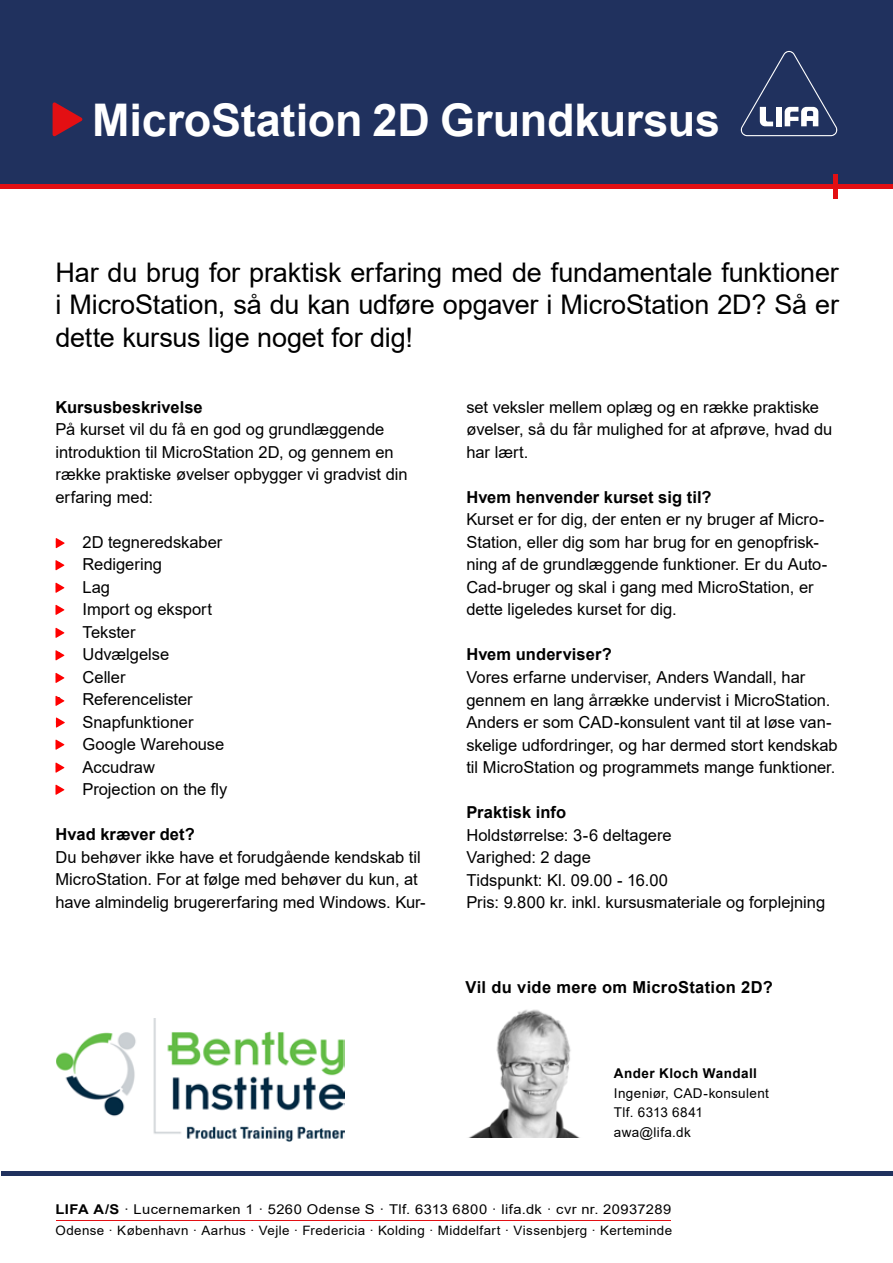
<style>
.page{position:relative;width:893px;height:1263px;background:#fff}
.page>*{position:absolute;margin:0;border:0;box-sizing:border-box;transform-origin:0 0}
.t1{font:700 45px "Arial";letter-spacing:-.005em;color:#fff}
.t2{font:27px/32.4px "Arial";letter-spacing:-.005em;color:#000;text-align:justify}
.t3{font:16.5px/22.5px "Arial";color:#000}
.t4{font:700 16.5px "Arial";letter-spacing:.005em;color:#000}
.t5{font:13.5px "Arial";letter-spacing:.025em;color:#000;scale:1.09 1}
.t6{font:13.5px/19.5px "Arial";letter-spacing:.025em;color:#000}
.t7{font:700 13.5px "Arial";letter-spacing:.035em;color:#000}
.t8{font:12.9px "Arial";letter-spacing:.03em;color:#000}
.s1{font-weight:700}
</style>
<div class="page">
<div style="left:0;top:0;width:893px;height:185px;background:#20315e"></div>
<img style="left:56px;top:1018px;width:288px;height:123px">
<div style="left:1px;top:1171px;width:892px;height:5px;background:#20315e"></div>
<hr style="left:56px;top:1220px;width:615px;height:1px;background:#e30f13">
<hr style="left:833px;top:174px;width:4px;height:25px;background:#e30f13">
<div style="left:0;top:184px;width:893px;height:5px;background:#e30f13"></div>
<svg style="left:740px;top:51px;width:97px;height:85px"></svg>
<svg style="left:53px;top:102px;width:29px;height:34px"></svg>
<svg style="left:55px;top:785px;width:9px;height:10px"></svg>
<svg style="left:55px;top:762px;width:9px;height:11px"></svg>
<svg style="left:55px;top:740px;width:9px;height:10px"></svg>
<svg style="left:56px;top:717px;width:9px;height:11px"></svg>
<svg style="left:55px;top:696px;width:9px;height:10px"></svg>
<svg style="left:55px;top:673px;width:9px;height:10px"></svg>
<svg style="left:55px;top:650px;width:9px;height:10px"></svg>
<svg style="left:55px;top:628px;width:9px;height:10px"></svg>
<svg style="left:55px;top:560px;width:9px;height:10px"></svg>
<svg style="left:56px;top:538px;width:9px;height:10px"></svg>
<svg style="left:55px;top:605px;width:9px;height:10px"></svg>
<svg style="left:55px;top:583px;width:9px;height:10px"></svg>
<img style="left:470px;top:1009px;width:109px;height:128px">
<h1 class="t1" style="left:92px;top:89px;width:629px">MicroStation 2D Grundkursus</h1>
<h2 class="t2" style="left:56px;top:256px;width:785px">Har du brug for praktisk erfaring med de fundamentale funktioner i MicroStation, så du kan udføre opgaver i MicroStation 2D? Så er dette kursus lige noget for dig!</h2>
<p class="t4" style="left:56px;top:395px;width:149px">Kursusbeskrivelse</p>
<p class="t3" style="left:56px;top:418px;width:354px">På kurset vil du få en god og grundlæggende introduktion til MicroStation 2D, og gennem en række praktiske øvelser opbygger vi gradvist din erfaring med:</p>
<p class="t3" style="left:56px;top:531px;width:168px">• 2D tegneredskaber</p>
<p class="t3" style="left:56px;top:553px;width:108px">• Redigering</p>
<p class="t3" style="left:56px;top:576px;width:56px">• Lag</p>
<p class="t3" style="left:56px;top:598px;width:158px">• Import og eksport</p>
<p class="t3" style="left:56px;top:621px;width:82px">• Tekster</p>
<p class="t3" style="left:56px;top:643px;width:115px">• Udvælgelse</p>
<p class="t3" style="left:56px;top:666px;width:72px">• Celler</p>
<p class="t3" style="left:56px;top:688px;width:139px">• Referencelister</p>
<p class="t3" style="left:56px;top:711px;width:139px">• Snapfunktioner</p>
<p class="t3" style="left:56px;top:733px;width:170px">• Google Warehouse</p>
<p class="t3" style="left:56px;top:756px;width:101px">• Accudraw</p>
<p class="t3" style="left:56px;top:778px;width:173px">• Projection on the fly</p>
<p class="t4" style="left:56px;top:823px;width:141px">Hvad kræver det?</p>
<p class="t3" style="left:56px;top:846px;width:372px">Du behøver ikke have et forudgående kendskab til<br>MicroStation. For at følge med behøver du kun, at have almindelig brugererfaring med Windows. Kur-</p>
<p class="t3" style="left:466px;top:396px;width:368px">set veksler mellem oplæg og en række praktiske øvelser, så du får mulighed for at afprøve, hvad du har lært.</p>
<p class="t4" style="left:466px;top:485px;width:247px">Hvem henvender kurset sig til?</p>
<p class="t3" style="left:466px;top:508px;width:363px">Kurset er for dig, der enten er ny bruger af Micro-Station, eller dig som har brug for en genopfrisk&shy;ning af de grundlæggende funktioner. Er du Auto-Cad-bruger og skal i gang med MicroStation, er dette ligeledes kurset for dig.</p>
<p class="t4" style="left:466px;top:643px;width:147px">Hvem underviser?</p>
<p class="t3" style="left:466px;top:666px;width:373px">Vores erfarne underviser, Anders Wandall, har gennem en lang årrække undervist i MicroStation.<br>Anders er som CAD-konsulent vant til at løse van&shy;skelige udfordringer, og har dermed stort kendskab til MicroStation og programmets mange funktioner.</p>
<p class="t4" style="left:466px;top:801px;width:101px">Praktisk info</p>
<p class="t3" style="left:466px;top:823px;width:360px">Holdstørrelse: 3-6 deltagere<br>Varighed: 2 dage<br>Tidspunkt: Kl. 09.00 - 16.00<br>Pris: 9.800 kr. inkl. kursusmateriale og forplejning</p>
<p class="t4" style="left:466px;top:975px;width:309px">Vil du vide mere om MicroStation 2D?</p>
<p class="t7" style="left:614px;top:1064px;width:145px">Ander Kloch Wandall</p>
<p class="t6" style="left:614px;top:1083px;width:156px">Ingeniør, CAD-konsulent<br>Tlf. 6313 6841 awa@lifa.dk</p>
<p class="t5" style="left:56px;top:1200px;width:566px"><span class="s1">LIFA A/S</span> · Lucernemarken 1 · 5260 Odense S · Tlf. 6313 6800 · lifa.dk · cvr nr. 20937289</p>
<p class="t8" style="left:56px;top:1222px;width:618px">Odense · København · Aarhus · Vejle · Fredericia · Kolding · Middelfart · Vissenbjerg · Kerteminde</p>
</div>
